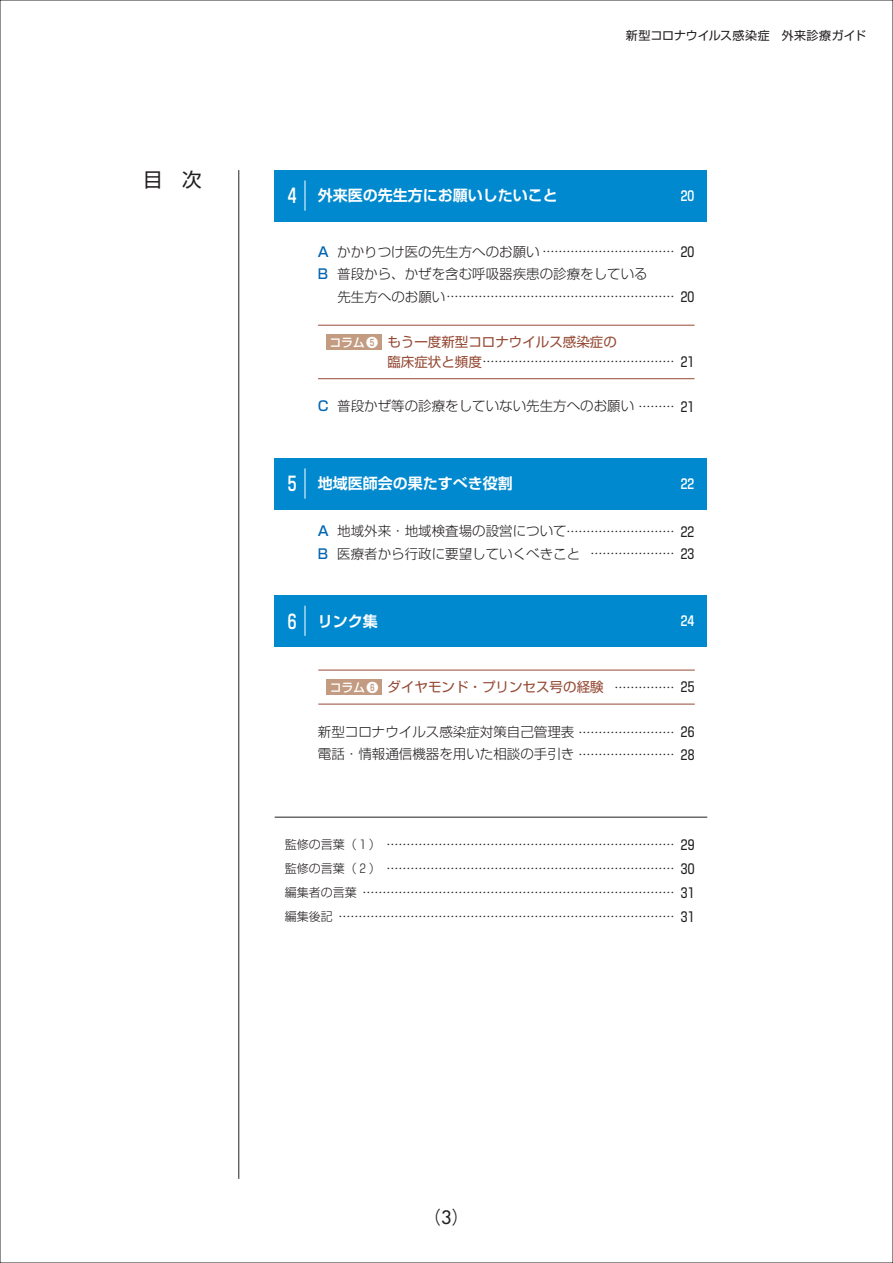
<style>
.page{position:relative;width:893px;height:1263px;background:#fff}
.page>*{position:absolute;margin:0;border:0;box-sizing:border-box;transform-origin:0 0}
.t1{font:19.5px "Shin Go Pr 5";color:#231f20}
.t2{font:500 19.5px "Shin Go Pr 5";color:#fff;scale:.9 1}
.t3{font:500 18px "Gothic BBB Pr 5";color:#231f20}
.t4{font:700 15px "Shin Go Pr 5 De";color:#fff}
.t5{font:300 13.5px/22.5px "Shin Go Pr 5";color:#231f20}
.t6{font:13.5px/19.5px "Shin Go Pr 5";color:#954a35}
.t7{font:13.5px/24px "Shin Go Pr 5";color:#231f20}
.t8{font:500 13.5px "Shin Go Pr 5";color:#fff}
.t9{font:12px/24px "Shin Go Pr 5";letter-spacing:.005em;color:#231f20;text-align:right}
.t10{font:300 12px/24px "Shin Go Pr 5";color:#231f20}
.s1{font-family:"Shin Go Pr 5";font-weight:500;font-size:19.5px}
.s2{font-weight:500;color:#0166b3}
.s3{font-weight:500;font-size:12px;color:#fff}
.s4{font-family:"Shin Go Pr 5 De";font-weight:700;font-size:12px;color:#fff}
.s5{font-family:"Futura";font-weight:400}
</style>
<div class="page">
<hr style="left:239px;top:170px;width:1px;height:1009px;background:#231f20">
<div style="left:275px;top:170px;width:432px;height:51px;background:#0089cf"></div>
<hr style="left:305px;top:180px;width:1px;height:31px;background:#fff">
<div style="left:275px;top:595px;width:432px;height:51px;background:#0089cf"></div>
<hr style="left:275px;top:817px;width:432px;height:1px;background:#231f20">
<hr style="left:305px;top:606px;width:1px;height:30px;background:#fff">
<div style="left:275px;top:458px;width:432px;height:51px;background:#0089cf"></div>
<hr style="left:305px;top:468px;width:1px;height:31px;background:#fff">
<hr style="left:318px;top:670px;width:377px;height:1px;background:#954a35">
<hr style="left:318px;top:704px;width:377px;height:1px;background:#954a35">
<div style="left:326px;top:679px;width:56px;height:16px;background:#c29b81"></div>
<hr style="left:318px;top:325px;width:376px;height:1px;background:#954a35">
<hr style="left:318px;top:378px;width:376px;height:1px;background:#954a35">
<div style="left:326px;top:335px;width:55px;height:15px;background:#c29b81"></div>
<h1 class="t1" style="left:143px;top:164px;width:60px">目　次</h1>
<p class="t4" style="left:288px;top:183px;width:272px"><span class="s1">4</span> 外来医の先生方にお願いしたいこと</p>
<p class="t9" style="left:626px;top:23px;width:242px">新型コロナウイルス感染症　外来診療ガイド</p>
<p class="t8" style="left:681px;top:185px;width:15px">20</p>
<p class="t5" style="left:318px;top:239px;width:223px"><span class="s2">A</span> かかりつけ医の先生方へのお願い</p>
<p class="t5" style="left:318px;top:261px;width:331px"><span class="s2">B</span> 普段から、かぜを含む呼吸器疾患の診療をしている</p>
<p class="t5" style="left:337px;top:284px;width:109px">先生方へのお願い</p>
<p class="t9" style="left:542px;top:238px;width:133px">……………………………</p>
<p class="t9" style="left:446px;top:283px;width:229px">…………………………………………………</p>
<p class="t7" style="left:681px;top:239px;width:15px">20</p>
<p class="t7" style="left:681px;top:284px;width:15px">20</p>
<p class="t6" style="left:387px;top:331px;width:231px;text-indent:-58px"><span class="s3">コラム</span><span class="s4">❺</span> もう一度新型コロナウイルス感染症の臨床症状と頻度</p>
<p class="t9" style="left:482px;top:348px;width:193px">…………………………………………</p>
<p class="t5" style="left:318px;top:393px;width:318px"><span class="s2">C</span> 普段かぜ等の診療をしていない先生方へのお願い</p>
<p class="t9" style="left:638px;top:393px;width:37px">………</p>
<p class="t7" style="left:681px;top:348px;width:15px">21</p>
<p class="t7" style="left:681px;top:393px;width:15px">21</p>
<h1 class="t2" style="left:288px;top:468px;width:11px">5</h1>
<p class="t8" style="left:681px;top:473px;width:15px">22</p>
<p class="t4" style="left:318px;top:471px;width:196px">地域医師会の果たすべき役割</p>
<p class="t5" style="left:318px;top:519px;width:264px"><span class="s2">A</span> 地域外来・地域検査場の設営について<br><span class="s2">B</span> 医療者から行政に要望していくべきこと</p>
<p class="t7" style="left:681px;top:519px;width:15px;line-height:22.5px">22<br>23</p>
<p class="t9" style="left:566px;top:519px;width:109px;line-height:22.5px">……………………… …………………</p>
<p class="t4" style="left:288px;top:608px;width:92px"><span class="s1">6</span> リンク集</p>
<p class="t8" style="left:681px;top:610px;width:15px">24</p>
<p class="t6" style="left:330px;top:676px;width:275px"><span class="s3">コラム</span><span class="s4">❻</span> ダイヤモンド・プリンセス号の経験</p>
<p class="t9" style="left:614px;top:674px;width:61px">……………</p>
<p class="t5" style="left:318px;top:719px;width:258px">新型コロナウイルス感染症対策自己管理表電話・情報通信機器を用いた相談の手引き</p>
<p class="t9" style="left:578px;top:720px;width:97px;line-height:22.5px;text-align:left">…………………… ……………………</p>
<p class="t7" style="left:681px;top:674px;width:15px">25</p>
<p class="t7" style="left:681px;top:720px;width:15px;line-height:22.5px">26<br>28</p>
<p class="t10" style="left:285px;top:832px;width:97px">監修の言葉（1）監修の言葉（2）編集者の言葉<br>編集後記</p>
<p class="t7" style="left:681px;top:831px;width:15px;text-align:justify">29<br>30<br>31<br>31</p>
<p class="t9" style="left:338px;top:832px;width:337px">……………………………………………………………… ……………………………………………………………… …………………………………………………………………… …………………………………………………………………………</p>
<h2 class="t3" style="left:423px;top:1203px;width:48px">（<span class="s5">3</span>）</h2>
</div>
